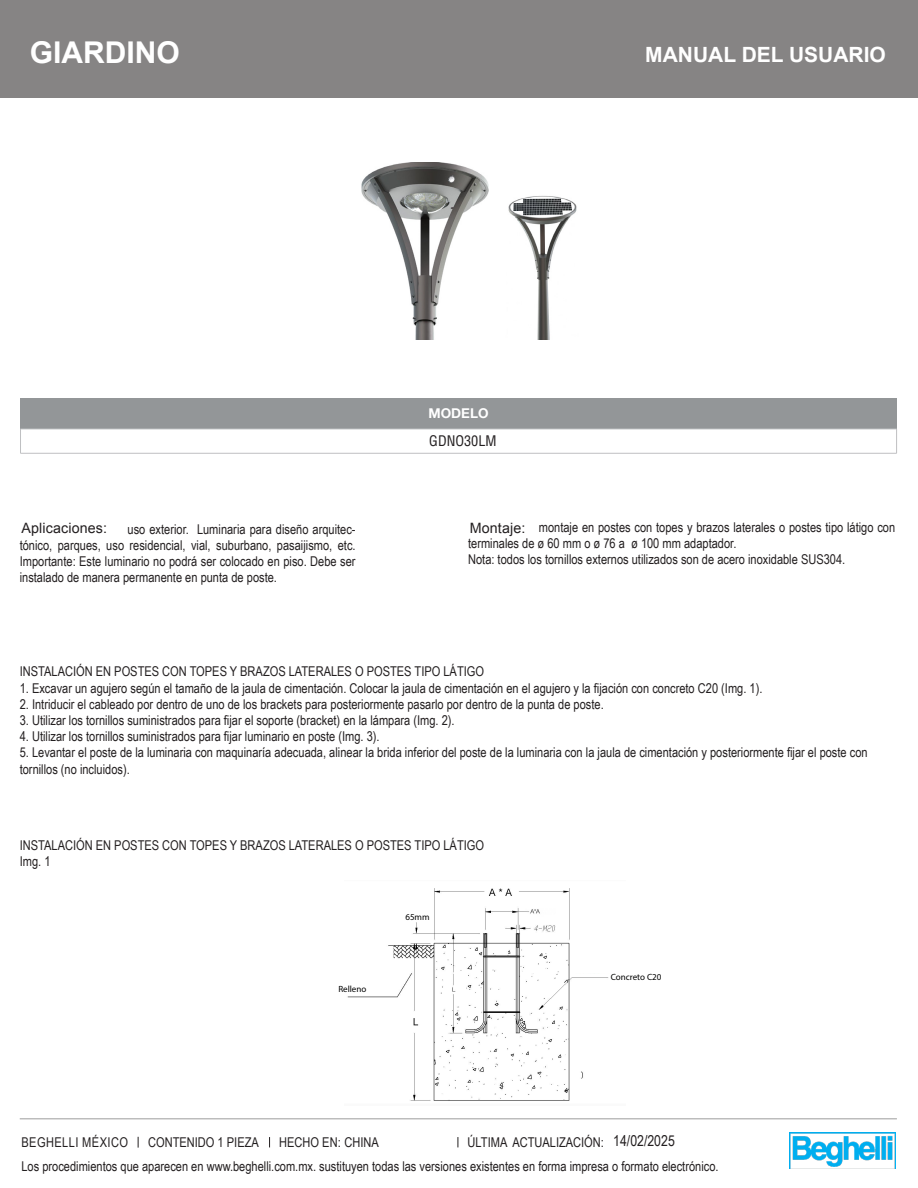
<style>
.page{position:relative;width:918px;height:1188px;background:#fff}
.page>*{position:absolute;margin:0;border:0;box-sizing:border-box;transform-origin:0 0}
.t1{font:700 30px "Arial";color:#fff}
.t2{font:700 21px "Arial";color:#fff}
.t3{font:15px "Arial Narrow";color:#231f20}
.t4{font:14.25px "Arial";letter-spacing:.01em;color:#231f20}
.condensed_der{font:condensed 14.25px "Helvetica LT";color:#231f20}
.texto_todo{font:13.5px/16.2px "Arial Narrow";color:#231f20}
.texto_todo-2{font:13.5px "Arial Narrow";letter-spacing:.03em;color:#231f20}
.TITULO_AZUL{font:700 13.5px "Helvetica Neue LT Com";color:#fff}
.t5{font:9px "Myriad Pro";color:#000}
</style>
<div class="page">
<div style="left:0;top:0;width:918px;height:98px;background:#868484"></div>
<hr style="left:20px;top:1118px;width:877px;height:1px;background:#9d9d9c">
<img style="left:789px;top:1133px;width:106px;height:36px">
<img style="left:361px;top:162px;width:127px;height:177px">
<img style="left:508px;top:196px;width:69px;height:143px">
<div style="left:21px;top:398px;width:876px;height:31px;background:#939698"></div>
<hr style="left:20px;top:429px;width:877px;height:1px;background:#b4b7b9">
<svg style="left:20px;top:429px;width:1px;height:24px"></svg>
<svg style="left:896px;top:429px;width:1px;height:24px"></svg>
<hr style="left:20px;top:453px;width:877px;height:1px;background:#bfc0c2">
<img style="left:347px;top:888px;width:262px;height:213px">
<div style="left:406px;top:909px;width:20px;height:13px;background:#fff"></div>
<div style="left:573px;top:959px;width:49px;height:13px;background:#fff"></div>
<div style="left:337px;top:981px;width:49px;height:13px;background:#fff"></div>
<p class="t1" style="left:30px;top:33px;width:151px">GIARDINO</p>
<h2 class="t2" style="left:645px;top:41px;width:242px">MANUAL DEL USUARIO</h2>
<p class="TITULO_AZUL" style="left:429px;top:405px;width:62px">MODELO</p>
<p class="condensed_der" style="left:429px;top:431px;width:69px">GDNO30LM</p>
<p class="texto_todo" style="left:20px;top:520px;width:337px;text-align:justify;text-indent:108px">uso exterior. Luminaria para diseño arquitec&shy;tónico, parques, uso residencial, vial, suburbano, pasaijismo, etc.<br>Importante: Este luminario no podrá ser colocado en piso. Debe ser instalado de manera permanente en punta de poste.</p>
<p class="texto_todo" style="left:468px;top:518px;width:429px;text-indent:71px">montaje en postes con topes y brazos laterales o postes tipo látigo con terminales de ø 60 mm o ø 76 a ø 100 mm adaptador.</p>
<p class="t4" style="left:21px;top:518px;width:87px">Aplicaciones:</p>
<p class="t4" style="left:470px;top:518px;width:57px">Montaje:</p>
<p class="texto_todo" style="left:468px;top:551px;width:379px">Nota: todos los tornillos externos utilizados son de acero inoxidable SUS304.</p>
<p class="texto_todo" style="left:20px;top:663px;width:466px">INSTALACIÓN EN POSTES CON TOPES Y BRAZOS LATERALES O POSTES TIPO LÁTIGO</p>
<p class="texto_todo" style="left:20px;top:679px;width:744px">1. Excavar un agujero según el tamaño de la jaula de cimentación. Colocar la jaula de cimentación en el agujero y la fijación con concreto C20 (Img. 1).</p>
<p class="texto_todo" style="left:20px;top:695px;width:586px">2. Intriducir el cableado por dentro de uno de los brackets para posteriormente pasarlo por dentro de la punta de poste.</p>
<p class="texto_todo" style="left:20px;top:712px;width:436px">3. Utilizar los tornillos suministrados para fijar el soporte (bracket) en la lámpara (Img. 2).</p>
<p class="texto_todo" style="left:20px;top:728px;width:361px">4. Utilizar los tornillos suministrados para fijar luminario en poste (Img. 3).</p>
<p class="texto_todo" style="left:20px;top:744px;width:849px">5. Levantar el poste de la luminaria con maquinaría adecuada, alinear la brida inferior del poste de la luminaria con la jaula de cimentación y posteriormente fijar el poste con tornillos (no incluidos).</p>
<p class="texto_todo" style="left:20px;top:837px;width:466px">INSTALACIÓN EN POSTES CON TOPES Y BRAZOS LATERALES O POSTES TIPO LÁTIGO</p>
<p class="texto_todo" style="left:20px;top:853px;width:32px">Img. 1</p>
<p class="t5" style="left:338px;top:983px;width:30px">Relleno</p>
<p class="t5" style="left:405px;top:911px;width:26px">65mm</p>
<p class="t5" style="left:611px;top:971px;width:52px">Concreto C20</p>
<p class="texto_todo" style="left:21px;top:1130px;width:699px;line-height:23.9px;text-indent:446px">ÚLTIMA ACTUALIZACIÓN:<br>Los procedimientos que aparecen en www.beghelli.com.mx. sustituyen todas las versiones existentes en forma impresa o formato electrónico.</p>
<p class="texto_todo-2" style="left:21px;top:1133px;width:108px">BEGHELLI MÉXICO</p>
<p class="texto_todo" style="left:279px;top:1134px;width:101px">HECHO EN: CHINA</p>
<p class="t3" style="left:613px;top:1130px;width:63px">14/02/2025</p>
<p class="texto_todo" style="left:148px;top:1134px;width:112px">CONTENIDO 1 PIEZA</p>
</div>
